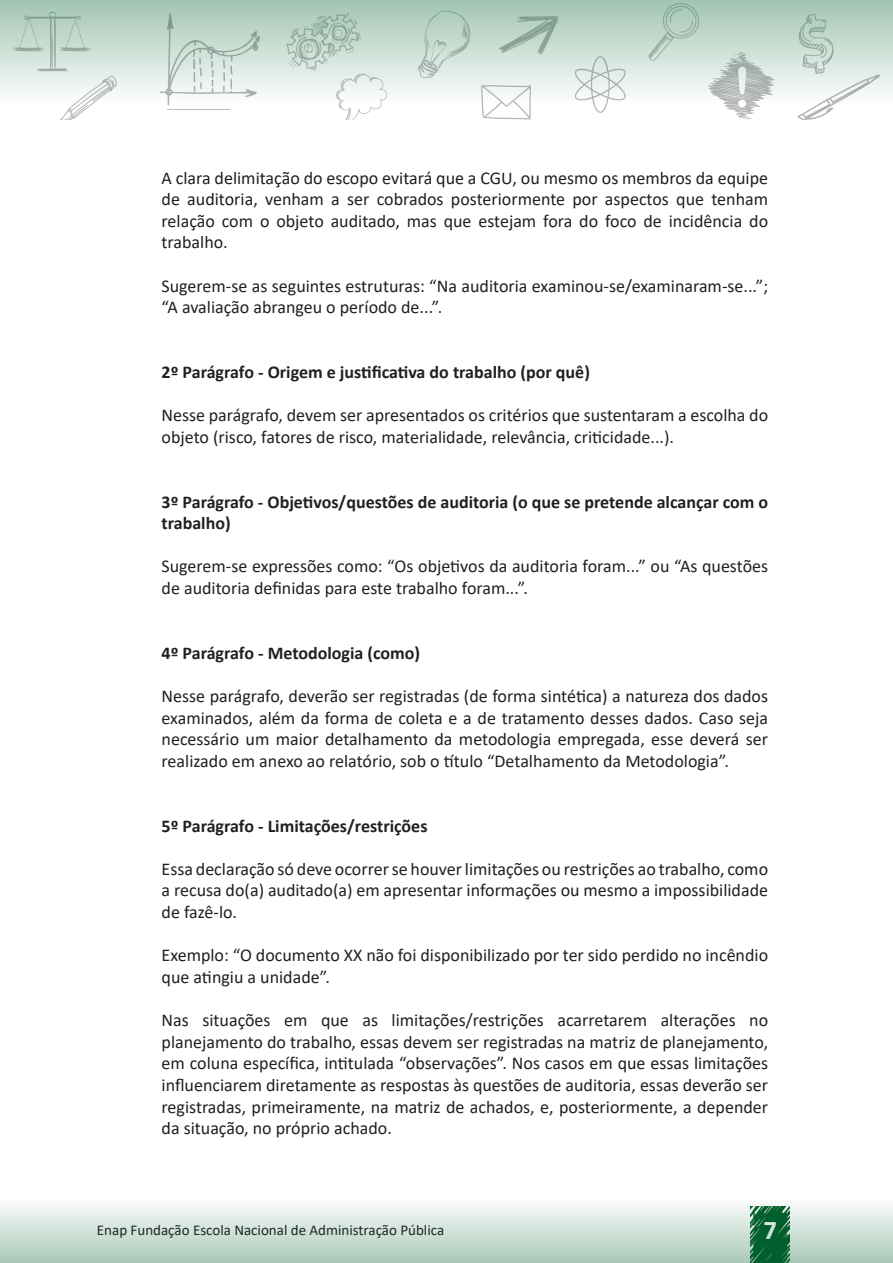
<style>
.page{position:relative;width:893px;height:1263px;background:#fff}
.page>*{position:absolute;margin:0;border:0;box-sizing:border-box;transform-origin:0 0}
.t1{font:700 27px "Calibri";color:#fff}
.Bullets_marcação_II{font:18px/21.6px "Calibri";color:#231f20;text-align:justify}
.Bullets_marcação_II-2{font:700 18px/21.6px "Calibri";color:#231f20}
.t2{font:15px "Calibri";color:#231f20}
</style>
<div class="page">
<svg style="left:0;top:0;width:893px;height:120px"></svg>
<svg style="left:0;top:1205px;width:893px;height:58px;background:#c6dbd0"></svg>
<p class="Bullets_marcação_II" style="left:162px;top:166px;width:608px">A clara delimitação do escopo evitará que a CGU, ou mesmo os membros da equipe de auditoria, venham a ser cobrados posteriormente por aspectos que tenham relação com o objeto auditado, mas que estejam fora do foco de incidência do trabalho.</p>
<p class="Bullets_marcação_II" style="left:162px;top:274px;width:608px">Sugerem-se as seguintes estruturas: “Na auditoria examinou-se/examinaram-se...”; “A avaliação abrangeu o período de...”.</p>
<p class="Bullets_marcação_II-2" style="left:162px;top:361px;width:430px">2º Parágrafo - Origem e justificativa do trabalho (por quê)</p>
<p class="Bullets_marcação_II" style="left:162px;top:404px;width:608px">Nesse parágrafo, devem ser apresentados os critérios que sustentaram a escolha do objeto (risco, fatores de risco, materialidade, relevância, criticidade...).</p>
<p class="Bullets_marcação_II-2" style="left:162px;top:491px;width:608px">3º Parágrafo - Objetivos/questões de auditoria (o que se pretende alcançar com o trabalho)</p>
<p class="Bullets_marcação_II" style="left:162px;top:555px;width:608px">Sugerem-se expressões como: “Os objetivos da auditoria foram...” ou “As questões de auditoria definidas para este trabalho foram...”.</p>
<p class="Bullets_marcação_II-2" style="left:162px;top:642px;width:260px">4º Parágrafo - Metodologia (como)</p>
<p class="Bullets_marcação_II" style="left:162px;top:685px;width:608px">Nesse parágrafo, deverão ser registradas (de forma sintética) a natureza dos dados examinados, além da forma de coleta e a de tratamento desses dados. Caso seja necessário um maior detalhamento da metodologia empregada, esse deverá ser realizado em anexo ao relatório, sob o título “Detalhamento da Metodologia”.</p>
<p class="Bullets_marcação_II-2" style="left:162px;top:815px;width:267px">5º Parágrafo - Limitações/restrições</p>
<p class="Bullets_marcação_II" style="left:162px;top:858px;width:608px">Essa declaração só deve ocorrer se houver limitações ou restrições ao trabalho, como a recusa do(a) auditado(a) em apresentar informações ou mesmo a impossibilidade de fazê-lo.</p>
<p class="Bullets_marcação_II" style="left:162px;top:944px;width:608px">Exemplo: “O documento XX não foi disponibilizado por ter sido perdido no incêndio que atingiu a unidade”.</p>
<p class="Bullets_marcação_II" style="left:162px;top:1009px;width:608px">Nas situações em que as limitações/restrições acarretarem alterações no planejamento do trabalho, essas devem ser registradas na matriz de planejamento, em coluna específica, intitulada “observações”. Nos casos em que essas limitações influenciarem diretamente as respostas às questões de auditoria, essas deverão ser registradas, primeiramente, na matriz de achados, e, posteriormente, a depender da situação, no próprio achado.</p>
<p class="t2" style="left:97px;top:1220px;width:349px">Enap Fundação Escola Nacional de Administração Pública</p>
<h1 class="t1" style="left:763px;top:1210px;width:15px">7</h1>
</div>
